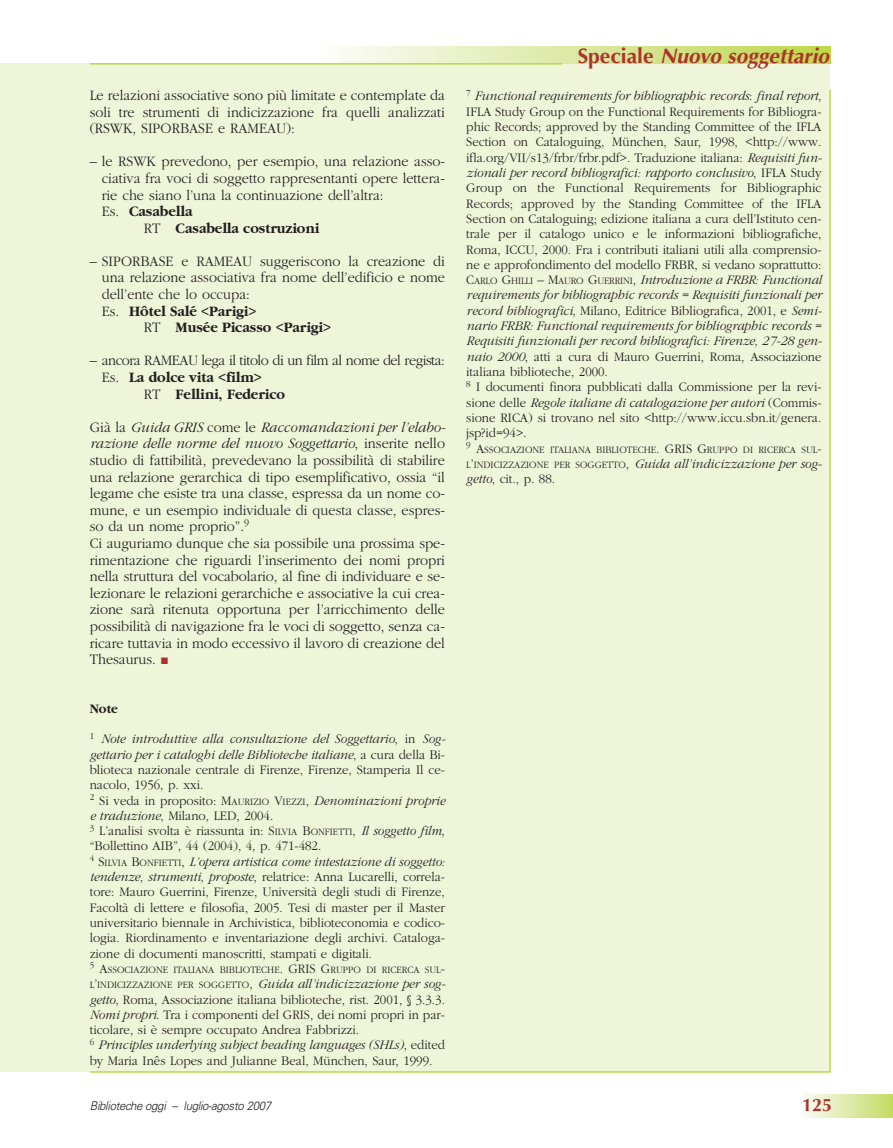
<style>
.page{position:relative;width:893px;height:1148px;background:#fff}
.page>*{position:absolute;margin:0;border:0;box-sizing:border-box;transform-origin:0 0}
.t1{font:italic 700 21px "Optima";color:#ac322e}
.t2{font:700 18px "Optima";color:#ac322e}
.t3{font:300 15px/16.6px "Garamond";color:#231f20;text-align:justify;scale:.95 1}
.t4{font:700 15px "Garamond";color:#231f20;scale:.95 1}
.t5{font:300 15px "Garamond";letter-spacing:-.03em;color:#231f20;scale:.95 1}
.t6{font:300 13.5px/15.3px "Garamond";color:#231f20;scale:.95 1}
.t7{font:italic 300 13.5px/15.3px "Garamond";color:#231f20;scale:.95 1}
.t8{font:700 13.5px "Garamond";color:#231f20;scale:.95 1}
.t9{font:italic 300 12px "Univers";letter-spacing:-.03em;color:#231f20;scale:.95 1}
.t10{font:300 10.2px "Garamond";color:#231f20;scale:.95 1}
.s1{font-weight:300}
.s2{font-style:italic}
.s3{font-family:"Monotype Sorts";font-weight:400;font-size:9px;color:#ac322e}
.s4{font-size:10.2px}
.s5{font-size:13.5px}
.s6{font-style:normal}
.s7{font-style:normal;font-size:10.2px}
</style>
<div class="page">
<div style="left:0;top:64px;width:830px;height:1007px;background:#eff5d9"></div>
<div style="left:317px;top:47px;width:513px;height:17px;background:linear-gradient(to right,#fcfcfb,#bed64c)"></div>
<div style="left:800px;top:1094px;width:92px;height:23px;background:linear-gradient(to right,#fbfcf9,#c6db65)"></div>
<hr style="left:90px;top:63px;width:472px;height:2px;background:#bed747">
<hr style="left:90px;top:1071px;width:740px;height:1px;background:#bed747">
<hr style="left:829px;top:89px;width:1px;height:982px;background:#bed747">
<p class="t3" style="left:90px;top:88px;width:375px">Le relazioni associative sono più limitate e contemplate da soli tre strumenti di indicizzazione fra quelli analizzati (RSWK, SIPORBASE e RAMEAU):</p>
<p class="t3" style="left:90px;top:154px;width:375px">– le RSWK prevedono, per esempio, una relazione asso-</p>
<p class="t3" style="left:102px;top:171px;width:363px">ciativa fra voci di soggetto rappresentanti opere lettera-</p>
<p class="t3" style="left:102px;top:188px;width:298px">rie che siano l’una la continuazione dell’altra:</p>
<p class="t4" style="left:102px;top:205px;width:97px"><span class="s1">Es.</span> Casabella</p>
<p class="t4" style="left:144px;top:222px;width:186px"><span class="s1">RT</span> Casabella costruzioni</p>
<p class="t3" style="left:90px;top:254px;width:375px">– SIPORBASE e RAMEAU suggeriscono la creazione di</p>
<p class="t3" style="left:102px;top:270px;width:363px">una relazione associativa fra nome dell’edificio e nome</p>
<p class="t3" style="left:102px;top:287px;width:157px">dell’ente che lo occupa:</p>
<p class="t4" style="left:102px;top:305px;width:164px"><span class="s1">Es.</span> Hôtel Salé &lt;Parigi&gt;</p>
<p class="t4" style="left:144px;top:322px;width:199px"><span class="s1">RT</span> Musée Picasso &lt;Parigi&gt;</p>
<p class="t5" style="left:90px;top:355px;width:375px">– ancora RAMEAU lega il titolo di un film al nome del regista:</p>
<p class="t4" style="left:102px;top:371px;width:170px"><span class="s1">Es.</span> La dolce vita &lt;film&gt;</p>
<p class="t4" style="left:144px;top:388px;width:150px"><span class="s1">RT</span> Fellini, Federico</p>
<p class="t3" style="left:90px;top:420px;width:376px;text-align:left">Già la <span class="s2">Guida GRIS</span> come le <span class="s2">Raccomandazioni per l’elabo&shy;razione delle norme del nuovo Soggettario</span>, inserite nello studio di fattibilità, prevedevano la possibilità di stabilire una relazione gerarchica di tipo esemplificativo, ossia “il legame che esiste tra una classe, espressa da un nome co&shy;mune, e un esempio individuale di questa classe, espres&shy;so da un nome proprio”.<sup>9<br></sup>Ci auguriamo dunque che sia possibile una prossima spe&shy;rimentazione che riguardi l’inserimento dei nomi propri nella struttura del vocabolario, al fine di individuare e se&shy;lezionare le relazioni gerarchiche e associative la cui crea&shy;zione sarà ritenuta opportuna per l’arricchimento delle possibilità di navigazione fra le voci di soggetto, senza ca&shy;ricare tuttavia in modo eccessivo il lavoro di creazione del Thesaurus. <span class="s3">■</span></p>
<p class="t8" style="left:90px;top:703px;width:31px">Note</p>
<p class="t6" style="left:90px;top:732px;width:376px"><sup>1</sup> <span class="s2">Note introduttive alla consultazione del Soggettario</span>, in <span class="s2">Sog&shy;gettario per i cataloghi delle Biblioteche italiane</span>, a cura della Bi&shy;blioteca nazionale centrale di Firenze, Firenze, Stamperia Il ce&shy;nacolo, 1956, p. xxi.<br><sup>2</sup> Si veda in proposito: M<span class="s4">AURIZIO</span> V<span class="s4">IEZZI</span>, <span class="s2">Denominazioni proprie e traduzione</span>, Milano, LED, 2004.<br><sup>3</sup> L’analisi svolta è riassunta in: S<span class="s4">ILVIA</span> B<span class="s4">ONFIETTI</span>, <span class="s2">Il soggetto film</span>, “Bollettino AIB”, 44 (2004), 4, p. 471-482.<br><sup>4</sup> S<span class="s4">ILVIA</span> B<span class="s4">ONFIETTI</span>, <span class="s2">L’opera artistica come intestazione di soggetto: tendenze, strumenti, proposte</span>, relatrice: Anna Lucarelli, correla&shy;tore: Mauro Guerrini, Firenze, Università degli studi di Firenze, Facoltà di lettere e filosofia, 2005. Tesi di master per il Master universitario biennale in Archivistica, biblioteconomia e codico&shy;logia. Riordinamento e inventariazione degli archivi. Cataloga&shy;zione di documenti manoscritti, stampati e digitali.</p>
<p class="t10" style="left:90px;top:965px;width:375px"><sup>5</sup> <span class="s5">A</span>SSOCIAZIONE ITALIANA BIBLIOTECHE<span class="s5">. GRIS G</span>RUPPO DI RICERCA SUL<span class="s5">-</span></p>
<p class="t6" style="left:90px;top:977px;width:376px"><span class="s4">L</span>’<span class="s4">INDICIZZAZIONE PER SOGGETTO</span>, <span class="s2">Guida all’indicizzazione per sog&shy;getto</span>, Roma, Associazione italiana biblioteche, rist. 2001, § 3.3.3.<br><span class="s2">Nomi propri</span>. Tra i componenti del GRIS, dei nomi propri in par&shy;ticolare, si è sempre occupato Andrea Fabbrizzi.<br><sup>6</sup> <span class="s2">Principles underlying subject heading languages (SHLs)</span>, edited by Maria Inês Lopes and Julianne Beal, München, Saur, 1999.</p>
<h1 class="t1" style="left:577px;top:48px;width:253px"><span class="s6">Speciale</span> Nuovo soggettario</h1>
<p class="t6" style="left:466px;top:90px;width:376px"><sup>7</sup> <span class="s2">Functional requirements for bibliographic records</span>: <span class="s2">final report</span>, IFLA Study Group on the Functional Requirements for Bibliogra&shy;phic Records; approved by the Standing Committee of the IFLA Section on Cataloguing, München, Saur, 1998, &lt;http://www. ifla.org/VII/s13/frbr/frbr.pdf&gt;. Traduzione italiana: <span class="s2">Requisiti fun&shy;zionali per record bibliografici: rapporto conclusivo</span>, IFLA Study Group on the Functional Requirements for Bibliographic Records; approved by the Standing Committee of the IFLA Section on Cataloguing; edizione italiana a cura dell’Istituto cen&shy;trale per il catalogo unico e le informazioni bibliografiche, Roma, ICCU, 2000. Fra i contributi italiani utili alla comprensio&shy;ne e approfondimento del modello FRBR, si vedano soprattutto:<br>C<span class="s4">ARLO</span> G<span class="s4">HILLI</span> – M<span class="s4">AURO</span> G<span class="s4">UERRINI</span>, <span class="s2">Introduzione a FRBR: Functional requirements for bibliographic records = Requisiti funzionali per record bibliografici</span>, Milano, Editrice Bibliografica, 2001, e <span class="s2">Semi&shy;nario FRBR: Functional requirements for bibliographic records = Requisiti funzionali per record bibliografici: Firenze, 27-28 gen&shy;naio 2000</span>, atti a cura di Mauro Guerrini, Roma, Associazione italiana biblioteche, 2000.<br><sup>8</sup> I documenti finora pubblicati dalla Commissione per la revi&shy;sione delle <span class="s2">Regole italiane di catalogazione per autori</span> (Commis&shy;sione RICA) si trovano nel sito &lt;http://www.iccu.sbn.it/genera. jsp?id=94&gt;.</p>
<p class="t10" style="left:466px;top:445px;width:375px"><sup>9</sup> <span class="s5">A</span>SSOCIAZIONE ITALIANA BIBLIOTECHE<span class="s5">. GRIS G</span>RUPPO DI RICERCA SUL<span class="s5">-</span></p>
<p class="t7" style="left:466px;top:457px;width:376px"><span class="s7">L</span><span class="s6">’</span><span class="s7">INDICIZZAZIONE PER SOGGETTO</span><span class="s6">,</span> Guida all’indicizzazione per sog&shy;getto<span class="s6">, cit., p. 88.</span></p>
<p class="t9" style="left:90px;top:1100px;width:193px">Biblioteche oggi – luglio-agosto 2007</p>
<h2 class="t2" style="left:802px;top:1097px;width:32px">125</h2>
</div>
